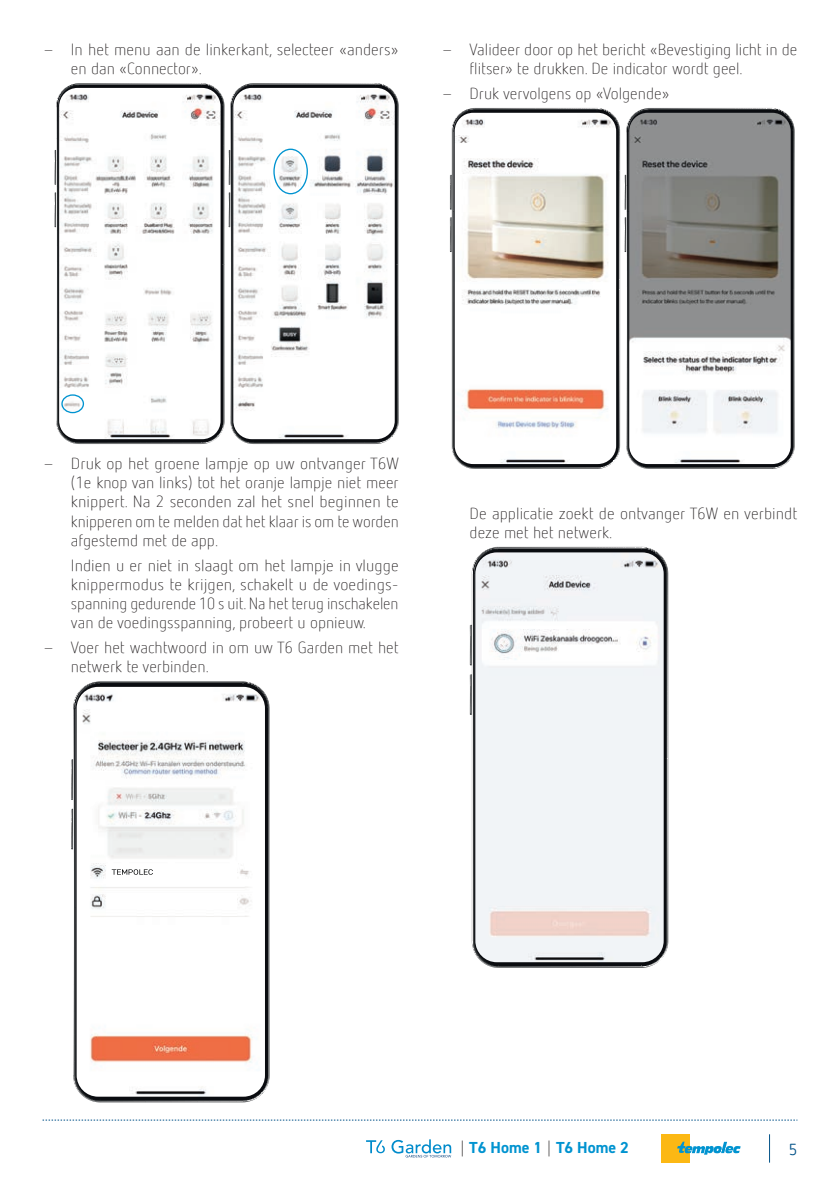
<style>
.page{position:relative;width:840px;height:1191px;background:#fff}
.page>*{position:absolute;margin:0;border:0;box-sizing:border-box;transform-origin:0 0}
.Paragraphe_-_retrait_5mm{font:300 16px/19.2px "Netto Offc Pro";color:#231f20}
.t1{font:700 16px "DIN2014";color:#0093d0}
.t2{font:16px "Netto Offc Pro";color:#045389}
.s1{font-family:"Netto Offc Pro";font-weight:300;color:#231f20}
</style>
<div class="page">
<svg style="left:43px;top:1119px;width:754px;height:1px"></svg>
<div style="left:660px;top:1134px;width:29px;height:28px;background:#fcb814"></div>
<svg style="left:677px;top:1141px;width:63px;height:13px"></svg>
<svg style="left:391px;top:1139px;width:60px;height:18px"></svg>
<svg style="left:366px;top:1140px;width:18px;height:13px"></svg>
<svg style="left:54px;top:150px;width:2px;height:35px"></svg>
<svg style="left:54px;top:192px;width:2px;height:35px"></svg>
<svg style="left:56px;top:83px;width:168px;height:361px;background:#595a5d"></svg>
<img style="left:59px;top:88px;width:161px;height:351px">
<div style="left:61px;top:394px;width:23px;height:19px;border:1px solid #0093d0;border-radius:50%"></div>
<svg style="left:228px;top:150px;width:2px;height:35px"></svg>
<svg style="left:228px;top:192px;width:2px;height:35px"></svg>
<svg style="left:230px;top:83px;width:168px;height:361px;background:#5a5b5e"></svg>
<img style="left:233px;top:88px;width:161px;height:351px">
<div style="left:273px;top:149px;width:35px;height:45px;border:1px solid #0093d0;border-radius:50%"></div>
<svg style="left:71px;top:759px;width:2px;height:41px"></svg>
<svg style="left:71px;top:808px;width:2px;height:41px"></svg>
<svg style="left:73px;top:681px;width:196px;height:421px;background:#535557"></svg>
<img style="left:77px;top:687px;width:188px;height:409px">
<img style="left:112px;top:869px;width:41px;height:5px">
<svg style="left:449px;top:175px;width:2px;height:35px"></svg>
<svg style="left:449px;top:217px;width:2px;height:35px"></svg>
<svg style="left:451px;top:108px;width:168px;height:361px"></svg>
<img style="left:454px;top:113px;width:161px;height:351px">
<svg style="left:624px;top:175px;width:1px;height:35px"></svg>
<svg style="left:624px;top:217px;width:1px;height:35px"></svg>
<svg style="left:625px;top:108px;width:169px;height:361px"></svg>
<img style="left:629px;top:113px;width:161px;height:351px">
<svg style="left:469px;top:625px;width:2px;height:40px"></svg>
<svg style="left:469px;top:674px;width:2px;height:41px"></svg>
<svg style="left:471px;top:547px;width:197px;height:421px;background:#656669"></svg>
<img style="left:475px;top:552px;width:188px;height:410px">
<p class="Paragraphe_-_retrait_5mm" style="left:71px;top:39px;width:329px;text-indent:-28px">– In het menu aan de linkerkant, selecteer «anders» en dan «Connector».</p>
<p class="Paragraphe_-_retrait_5mm" style="left:469px;top:39px;width:329px;text-indent:-28px">– Valideer door op het bericht «Bevestiging licht in de flitser» te drukken. De indicator wordt geel.</p>
<p class="Paragraphe_-_retrait_5mm" style="left:441px;top:83px;width:230px">– Druk vervolgens op «Volgende»</p>
<p class="Paragraphe_-_retrait_5mm" style="left:71px;top:453px;width:329px;text-align:justify;text-indent:-28px">– Druk op het groene lampje op uw ontvanger T6W (1e knop van links) tot het oranje lampje niet meer knippert. Na 2 seconden zal het snel beginnen te knipperen om te melden dat het klaar is om te worden afgestemd met de app.</p>
<p class="Paragraphe_-_retrait_5mm" style="left:71px;top:555px;width:329px">Indien u er niet in slaagt om het lampje in vlugge knippermodus te krijgen, schakelt u de voedings&shy;spanning gedurende 10 s uit. Na het terug inschakelen van de voedingsspanning, probeert u opnieuw.</p>
<p class="Paragraphe_-_retrait_5mm" style="left:71px;top:637px;width:329px;text-indent:-28px">– Voer het wachtwoord in om uw T6 Garden met het netwerk te verbinden.</p>
<p class="Paragraphe_-_retrait_5mm" style="left:469px;top:503px;width:329px">De applicatie zoekt de ontvanger T6W en verbindt deze met het netwerk.</p>
<p class="t1" style="left:459px;top:1137px;width:171px"><span class="s1">|</span> T6 Home 1 <span class="s1">|</span> T6 Home 2</p>
<p class="t2" style="left:788px;top:1138px;width:10px">5</p>
</div>
